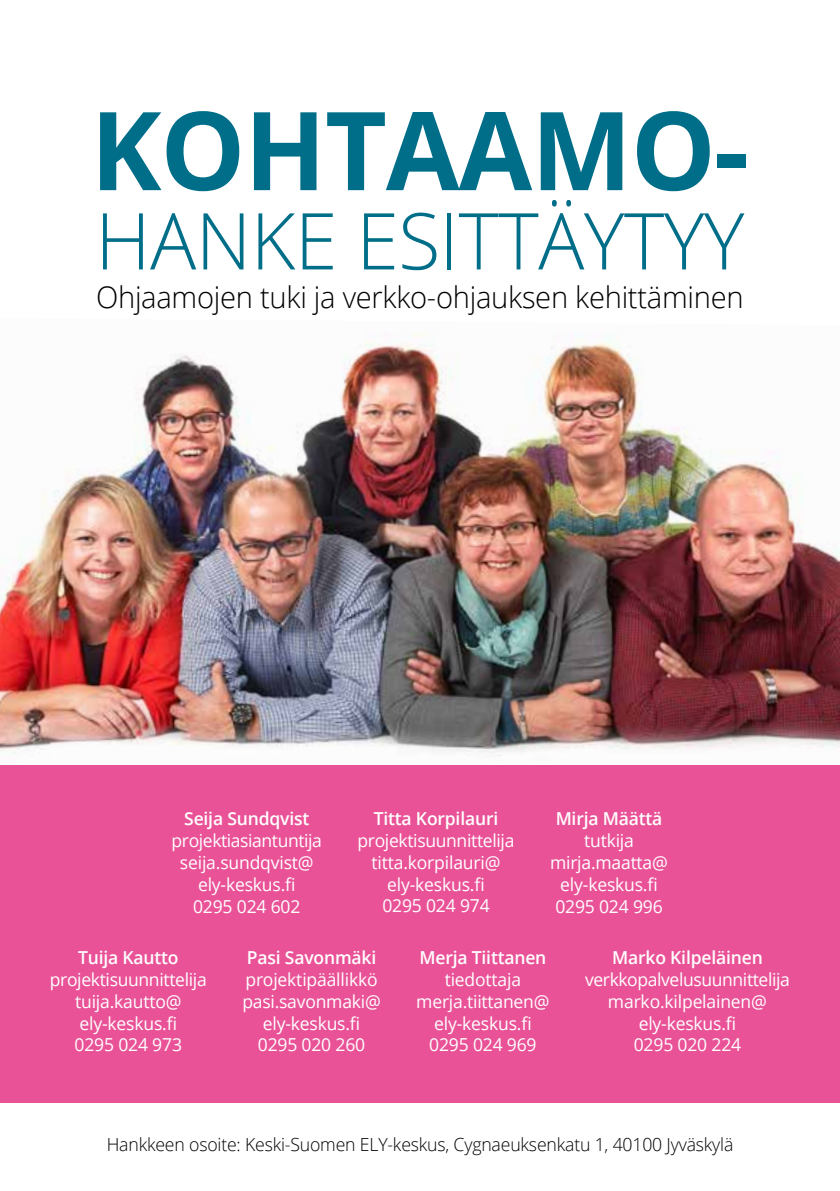
<style>
.page{position:relative;width:840px;height:1191px;background:#fff}
.page>*{position:absolute;margin:0;border:0;box-sizing:border-box;transform-origin:0 0}
.t1{font:700 109px "Open Sans";letter-spacing:-.01em;color:#006e89}
.t2{font:300 78.4px "Open Sans";letter-spacing:-.005em;color:#006e89}
.t3{font:300 29.8px "Open Sans";letter-spacing:-.01em;color:#000}
.t4{font:300 18px "Open Sans";letter-spacing:-.01em;color:#000}
.t5{font:17.8px/21.8px "Open Sans";letter-spacing:-.01em;color:#fff;text-align:center}
.t6{font:600 17.8px "Open Sans";letter-spacing:-.01em;color:#fff}
</style>
<div class="page">
<img style="left:0;top:333px;width:839px;height:423px">
<div style="left:0;top:765px;width:839px;height:338px;background:#ea5297"></div>
<h1 class="t1" style="left:90px;top:74px;width:659px">KOHTAAMO-</h1>
<h2 class="t2" style="left:95px;top:187px;width:650px">HANKE ESITTÄYTYY</h2>
<h3 class="t3" style="left:96px;top:277px;width:648px">Ohjaamojen tuki ja verkko-ohjauksen kehittäminen</h3>
<p class="t6" style="left:184px;top:806px;width:127px">Seija Sundqvist</p>
<p class="t5" style="left:171px;top:829px;width:152px">projektiasiantuntija seija.sundqvist@ ely-keskus.fi<br>0295 024 602</p>
<p class="t6" style="left:373px;top:806px;width:126px">Titta Korpilauri</p>
<p class="t5" style="left:357px;top:829px;width:158px">projektisuunnittelija titta.korpilauri@ ely-keskus.fi<br>0295 024 974</p>
<p class="t6" style="left:555px;top:806px;width:108px">Mirja Määttä</p>
<p class="t5" style="left:549px;top:829px;width:119px">tutkija mirja.maatta@ ely-keskus.fi<br>0295 024 996</p>
<p class="t6" style="left:78px;top:945px;width:102px">Tuija Kautto</p>
<p class="t5" style="left:50px;top:968px;width:158px">projektisuunnittelija tuija.kautto@ ely-keskus.fi<br>0295 024 973</p>
<p class="t6" style="left:247px;top:945px;width:131px">Pasi Savonmäki</p>
<p class="t5" style="left:242px;top:968px;width:140px">projektipäällikkö pasi.savonmaki@ ely-keskus.fi<br>0295 020 260</p>
<p class="t6" style="left:419px;top:945px;width:128px">Merja Tiittanen</p>
<p class="t5" style="left:416px;top:968px;width:135px">tiedottaja merja.tiittanen@ ely-keskus.fi<br>0295 024 969</p>
<p class="t6" style="left:611px;top:945px;width:152px">Marko Kilpeläinen</p>
<p class="t5" style="left:584px;top:968px;width:206px">verkkopalvelusuunnittelija marko.kilpelainen@ ely-keskus.fi<br>0295 020 224</p>
<p class="t4" style="left:107px;top:1132px;width:627px">Hankkeen osoite: Keski-Suomen ELY-keskus, Cygnaeuksenkatu 1, 40100 Jyväskylä</p>
</div>
